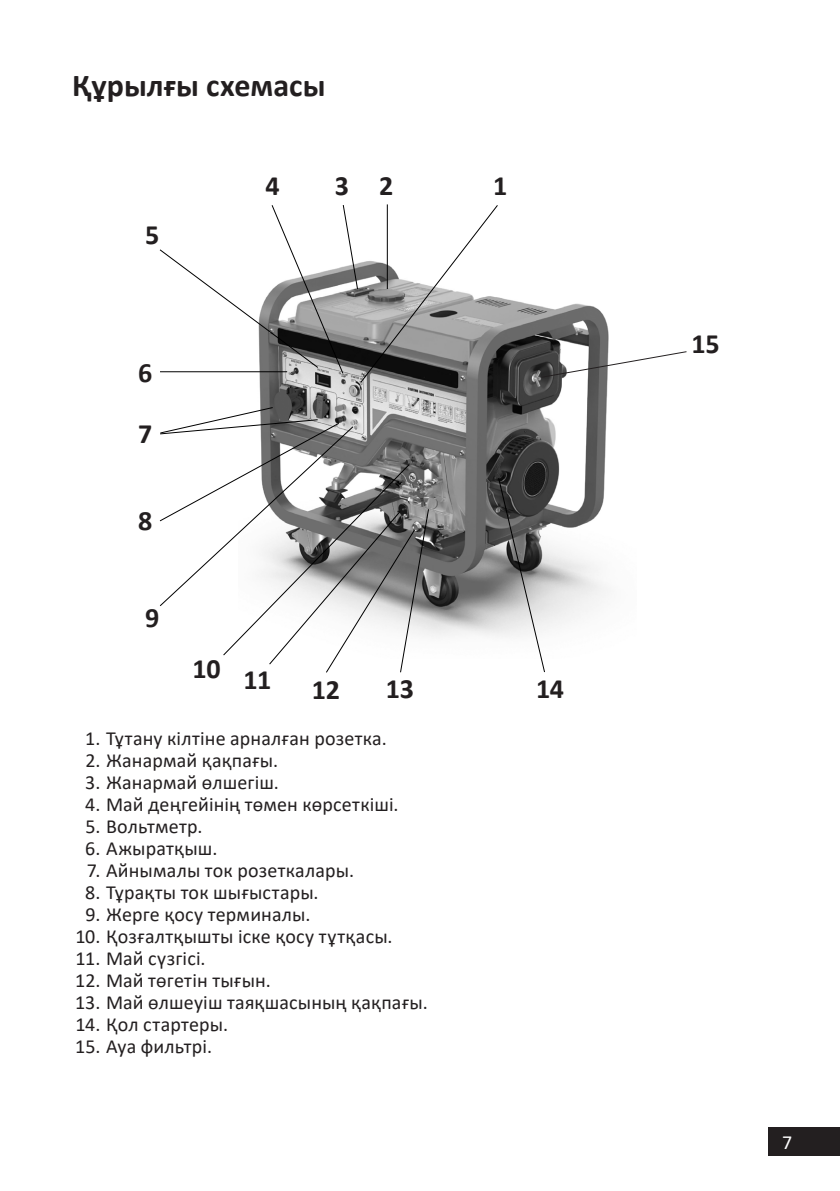
<style>
.page{position:relative;width:840px;height:1191px;background:#fff}
.page>*{position:absolute;margin:0;border:0;box-sizing:border-box;transform-origin:0 0}
.Заголовок_16{font:700 32px "Calibri";color:#231f20}
.Цифры_на_схемах{font:700 28px "Calibri";letter-spacing:-.01em;color:#231f20}
.t1{font:20px "Calibri";letter-spacing:.01em;color:#231f20}
.t2{font:20px "Calibri";color:#fff}
</style>
<div class="page">
<div style="left:767px;top:1126px;width:72px;height:29px;background:#231f20"></div>
<img style="left:259px;top:297px;width:350px;height:340px">
<svg style="left:540px;top:350px;width:147px;height:28px"></svg>
<svg style="left:497px;top:477px;width:48px;height:196px"></svg>
<svg style="left:159px;top:204px;width:339px;height:179px"></svg>
<svg style="left:159px;top:406px;width:270px;height:267px"></svg>
<p class="Заголовок_16" style="left:72px;top:63px;width:255px">Құрылғы схемасы</p>
<p class="Цифры_на_схемах" style="left:145px;top:215px;width:16px">5</p>
<p class="Цифры_на_схемах" style="left:265px;top:165px;width:16px">4</p>
<p class="Цифры_на_схемах" style="left:379px;top:165px;width:16px">2</p>
<p class="Цифры_на_схемах" style="left:492px;top:165px;width:16px">1</p>
<p class="Цифры_на_схемах" style="left:335px;top:165px;width:16px">3</p>
<p class="Цифры_на_схемах" style="left:138px;top:353px;width:16px">6</p>
<p class="Цифры_на_схемах" style="left:138px;top:414px;width:16px">7</p>
<p class="Цифры_на_схемах" style="left:138px;top:501px;width:16px">8</p>
<p class="Цифры_на_схемах" style="left:145px;top:598px;width:16px">9</p>
<p class="Цифры_на_схемах" style="left:192px;top:649px;width:29px">10</p>
<p class="Цифры_на_схемах" style="left:243px;top:660px;width:29px">11</p>
<p class="Цифры_на_схемах" style="left:311px;top:670px;width:30px">12</p>
<p class="Цифры_на_схемах" style="left:385px;top:668px;width:30px">13</p>
<p class="t1" style="left:85px;top:724px;width:303px">1. Тұтану кілтіне арналған розетка.</p>
<p class="t1" style="left:85px;top:746px;width:194px">2. Жанармай қақпағы.</p>
<p class="t1" style="left:85px;top:768px;width:195px">3. Жанармай өлшегіш.</p>
<p class="t1" style="left:85px;top:790px;width:314px">4. Май деңгейінің төмен көрсеткіші.</p>
<p class="t1" style="left:85px;top:812px;width:118px">5. Вольтметр.</p>
<p class="t1" style="left:85px;top:834px;width:134px">6. Ажыратқыш.</p>
<p class="t1" style="left:87px;top:856px;width:268px">7. Айнымалы ток розеткалары.</p>
<p class="t1" style="left:85px;top:878px;width:235px">8. Тұрақты ток шығыстары.</p>
<p class="t1" style="left:86px;top:900px;width:226px">9. Жерге қосу терминалы.</p>
<p class="t1" style="left:75px;top:922px;width:318px">10. Қозғалтқышты іске қосу тұтқасы.</p>
<p class="t1" style="left:75px;top:944px;width:132px">11. Май сүзгісі.</p>
<p class="t1" style="left:75px;top:966px;width:197px">12. Май төгетін тығын.</p>
<p class="t1" style="left:75px;top:988px;width:354px">13. Май өлшеуіш таяқшасының қақпағы.</p>
<p class="t1" style="left:75px;top:1010px;width:154px">14. Қол стартеры.</p>
<p class="t1" style="left:75px;top:1032px;width:138px">15. Ауа фильтрі.</p>
<p class="Цифры_на_схемах" style="left:535px;top:668px;width:30px">14</p>
<p class="Цифры_на_схемах" style="left:691px;top:324px;width:30px">15</p>
<p class="t2" style="left:781px;top:1128px;width:12px">7</p>
</div>
